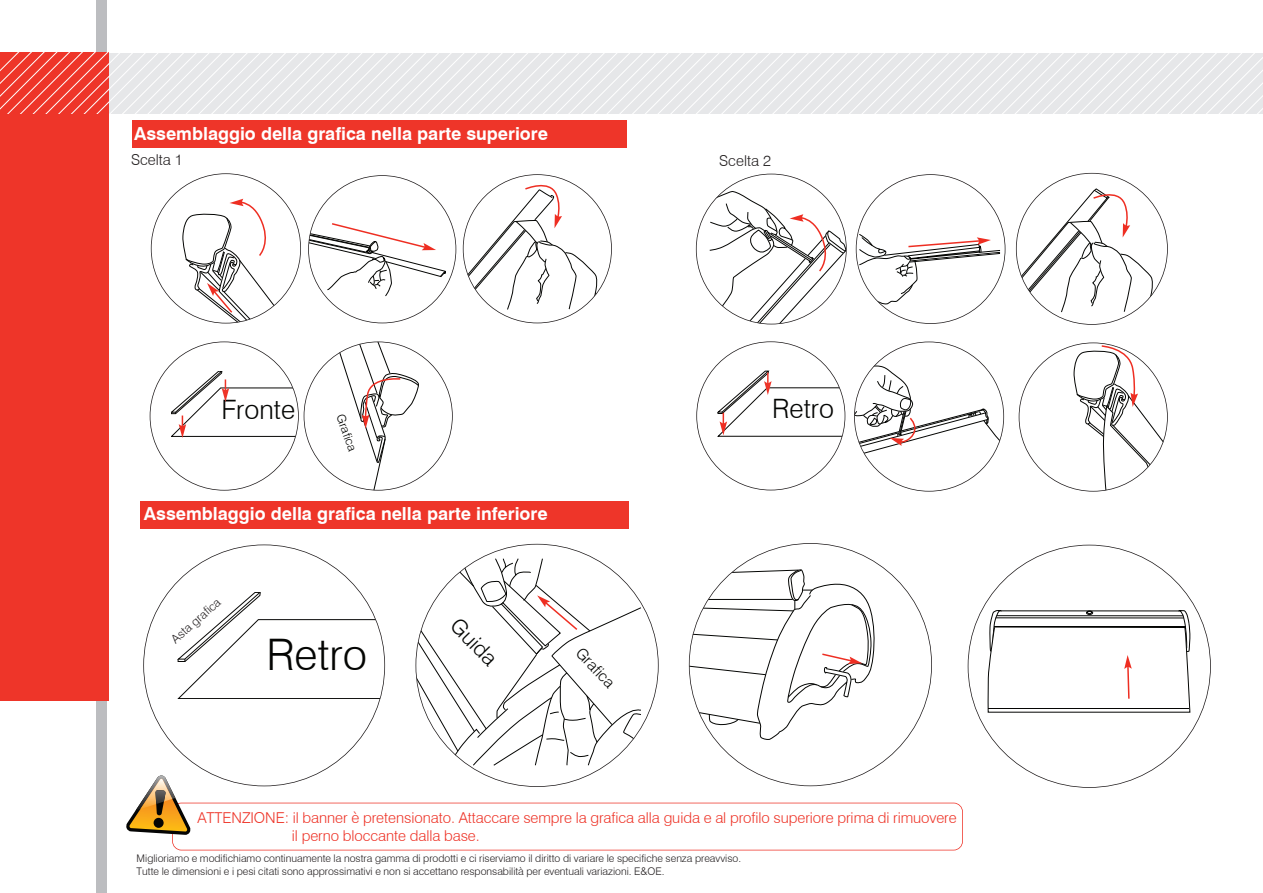
<style>
.page{position:relative;width:1263px;height:893px;background:#fff}
.page>*{position:absolute;margin:0;border:0;box-sizing:border-box;transform-origin:0 0}
.t1{font:43.5px "Swiss 721 Light BT";color:#040503}
.t2{font:26.7px "Swiss 721 Light BT";color:#040503}
.t3{font:21.6px "Swiss 721 Light BT";color:#040503}
.t4{font:18px "Swiss 721 Bold BT";color:#fff}
.t5{font:15.45px "Swiss 721 Light BT";color:#040503}
.t6{font:15px/18px "Swiss 721 Light BT";letter-spacing:-.005em;color:#ee3529}
.t7{font:15px "Swiss 721 Light BT";color:#231f20}
.t8{font:12.15px "Swiss 721 Light BT";color:#040503}
.t9{font:12px "Swiss 721 Light BT";color:#231f20}
.t10{font:10.5px/12.6px "Swiss 721 Light BT";color:#231f20}
</style>
<div class="page">
<div style="left:172px;top:803px;width:791px;height:47px;border:2px solid #ee3529;border-radius:9px"></div>
<div style="left:96px;top:0;width:11px;height:893px;background:#bcbdc0"></div>
<div style="left:0;top:53px;width:108px;height:648px;background:#ee3529"></div>
<svg style="left:0;top:53px;width:1263px;height:61px"></svg>
<svg style="left:709px;top:191px;width:137px;height:133px"></svg>
<svg style="left:859px;top:234px;width:141px;height:70px"></svg>
<svg style="left:1016px;top:188px;width:138px;height:124px"></svg>
<svg style="left:718px;top:371px;width:127px;height:65px"></svg>
<svg style="left:854px;top:366px;width:150px;height:96px"></svg>
<svg style="left:1074px;top:345px;width:93px;height:146px"></svg>
<div style="left:140px;top:502px;width:489px;height:27px;background:#ee3529"></div>
<svg style="left:689px;top:570px;width:185px;height:170px"></svg>
<svg style="left:988px;top:564px;width:202px;height:148px"></svg>
<svg style="left:178px;top:592px;width:207px;height:107px"></svg>
<svg style="left:416px;top:558px;width:225px;height:207px"></svg>
<svg style="left:171px;top:371px;width:127px;height:67px"></svg>
<svg style="left:332px;top:342px;width:87px;height:148px"></svg>
<div style="left:133px;top:120px;width:494px;height:28px;background:#ee3529"></div>
<svg style="left:182px;top:199px;width:103px;height:124px"></svg>
<svg style="left:308px;top:222px;width:138px;height:74px"></svg>
<svg style="left:463px;top:179px;width:135px;height:131px"></svg>
<svg style="left:126px;top:775px;width:64px;height:60px"></svg>
<h3 class="t4" style="left:134px;top:124px;width:415px">Assemblaggio della grafica nella parte superiore</h3>
<h3 class="t7" style="left:131px;top:152px;width:53px">Scelta 1</h3>
<h2 class="t2" style="left:222px;top:396px;width:75px">Fronte</h2>
<p class="t8" style="left:346px;top:413px;width:40px;rotate:70deg">Grafica</p>
<h3 class="t4" style="left:144px;top:504px;width:405px">Assemblaggio della grafica nella parte inferiore</h3>
<p class="t9" style="left:169px;top:637px;width:63px;rotate:-42deg">Asta grafica</p>
<h1 class="t1" style="left:266px;top:633px;width:102px">Retro</h1>
<h3 class="t3" style="left:462px;top:614px;width:58px;rotate:46deg">Guida</h3>
<h3 class="t5" style="left:585px;top:645px;width:50px;rotate:47deg">Grafica</h3>
<h3 class="t7" style="left:719px;top:153px;width:53px">Scelta 2</h3>
<h2 class="t2" style="left:772px;top:396px;width:63px">Retro</h2>
<h3 class="t6" style="left:292px;top:810px;width:666px;text-indent:-94px">ATTENZIONE: il banner è pretensionato. Attaccare sempre la grafica alla guida e al profilo superiore prima di rimuovere il perno bloccante dalla base.</h3>
<p class="t10" style="left:137px;top:853px;width:606px">Miglioriamo e modifichiamo continuamente la nostra gamma di prodotti e ci riserviamo il diritto di variare le specifiche senza preavviso.<br>Tutte le dimensioni e i pesi citati sono approssimativi e non si accettano responsabilità per eventuali variazioni. E&amp;OE.</p>
</div>
